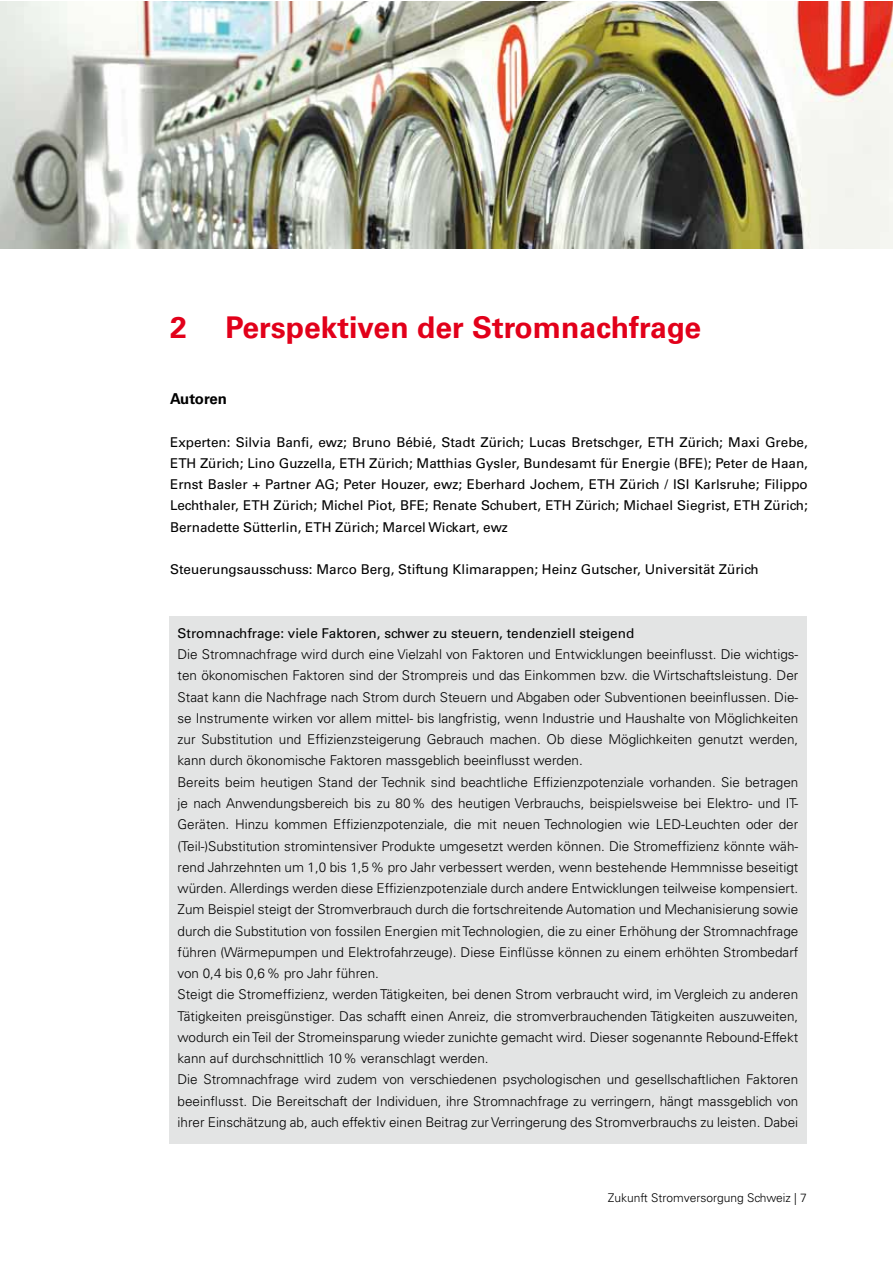
<style>
.page{position:relative;width:893px;height:1263px;background:#fff}
.page>*{position:absolute;margin:0;border:0;box-sizing:border-box;transform-origin:0 0}
.t1{font:700 30px "Univers LT";color:#e2001a}
.t2{font:700 15px "Univers LT";letter-spacing:-.01em;color:#000}
.t3{font:300 13.5px/21.3px "Univers LT";color:#000}
.t4{font:13.5px/21.3px "Univers LT";color:#000;text-align:justify}
.t5{font:300 12px "Univers LT";color:#000}
</style>
<div class="page">
<div style="left:169px;top:617px;width:638px;height:527px;background:#e3e4e4"></div>
<img style="left:0;top:1px;width:892px;height:247px">
<h1 class="t1" style="left:170px;top:310px;width:18px">2</h1>
<h1 class="t1" style="left:225px;top:310px;width:477px">Perspektiven der Stromnachfrage</h1>
<p class="t2" style="left:170px;top:390px;width:58px">Autoren</p>
<p class="t4" style="left:170px;top:431px;width:639px">Experten: Silvia Banfi, ewz; Bruno Bébié, Stadt Zürich; Lucas Bretschger, ETH Zürich; Maxi Grebe, ETH Zürich; Lino Guzzella, ETH Zürich; Matthias Gysler, Bundesamt für Energie (BFE); Peter de Haan, Ernst Basler + Partner AG; Peter Houzer, ewz; Eberhard Jochem, ETH Zürich / ISI Karlsruhe; Filippo Lechthaler, ETH Zürich; Michel Piot, BFE; Renate Schubert, ETH Zürich; Michael Siegrist, ETH Zürich; Bernadette Sütterlin, ETH Zürich; Marcel Wickart, ewz</p>
<p class="t4" style="left:170px;top:559px;width:590px">Steuerungsausschuss: Marco Berg, Stiftung Klimarappen; Heinz Gutscher, Universität Zürich</p>
<p class="t4" style="left:178px;top:622px;width:458px">Stromnachfrage: viele Faktoren, schwer zu steuern, tendenziell steigend</p>
<p class="t3" style="left:178px;top:644px;width:622px">Die Stromnachfrage wird durch eine Vielzahl von Faktoren und Entwicklungen beeinflusst. Die wichtigs&shy;ten ökonomischen Faktoren sind der Strompreis und das Einkommen bzw. die Wirtschaftsleistung. Der Staat kann die Nachfrage nach Strom durch Steuern und Abgaben oder Subventionen beeinflussen. Die&shy;se Instrumente wirken vor allem mittel- bis langfristig, wenn Industrie und Haushalte von Möglichkeiten zur Substitution und Effizienzsteigerung Gebrauch machen. Ob diese Möglichkeiten genutzt werden, kann durch ökonomische Faktoren massgeblich beeinflusst werden.<br>Bereits beim heutigen Stand der Technik sind beachtliche Effizienzpotenziale vorhanden. Sie betragen je nach Anwendungsbereich bis zu 80% des heutigen Verbrauchs, beispielsweise bei Elektro- und IT-Geräten. Hinzu kommen Effizienzpotenziale, die mit neuen Technologien wie LED-Leuchten oder der (Teil-)Substitution stromintensiver Produkte umgesetzt werden können. Die Stromeffizienz könnte wäh&shy;rend Jahrzehnten um 1,0 bis 1,5% pro Jahr verbessert werden, wenn bestehende Hemmnisse beseitigt würden. Allerdings werden diese Effizienzpotenziale durch andere Entwicklungen teilweise kompensiert.<br>Zum Beispiel steigt der Stromverbrauch durch die fortschreitende Automation und Mechanisierung sowie durch die Substitution von fossilen Energien mit Technologien, die zu einer Erhöhung der Stromnachfrage führen (Wärmepumpen und Elektrofahrzeuge). Diese Einflüsse können zu einem erhöhten Strombedarf von 0,4 bis 0,6% pro Jahr führen.<br>Steigt die Stromeffizienz, werden Tätigkeiten, bei denen Strom verbraucht wird, im Vergleich zu anderen Tätigkeiten preisgünstiger. Das schafft einen Anreiz, die stromverbrauchenden Tätigkeiten auszuweiten, wodurch ein Teil der Stromeinsparung wieder zunichte gemacht wird. Dieser sogenannte Rebound-Effekt kann auf durchschnittlich 10% veranschlagt werden.<br>Die Stromnachfrage wird zudem von verschiedenen psychologischen und gesellschaftlichen Faktoren beeinflusst. Die Bereitschaft der Individuen, ihre Stromnachfrage zu verringern, hängt massgeblich von ihrer Einschätzung ab, auch effektiv einen Beitrag zur Verringerung des Stromverbrauchs zu leisten. Dabei</p>
<p class="t5" style="left:608px;top:1191px;width:201px">Zukunft Stromversorgung Schweiz | 7</p>
</div>
